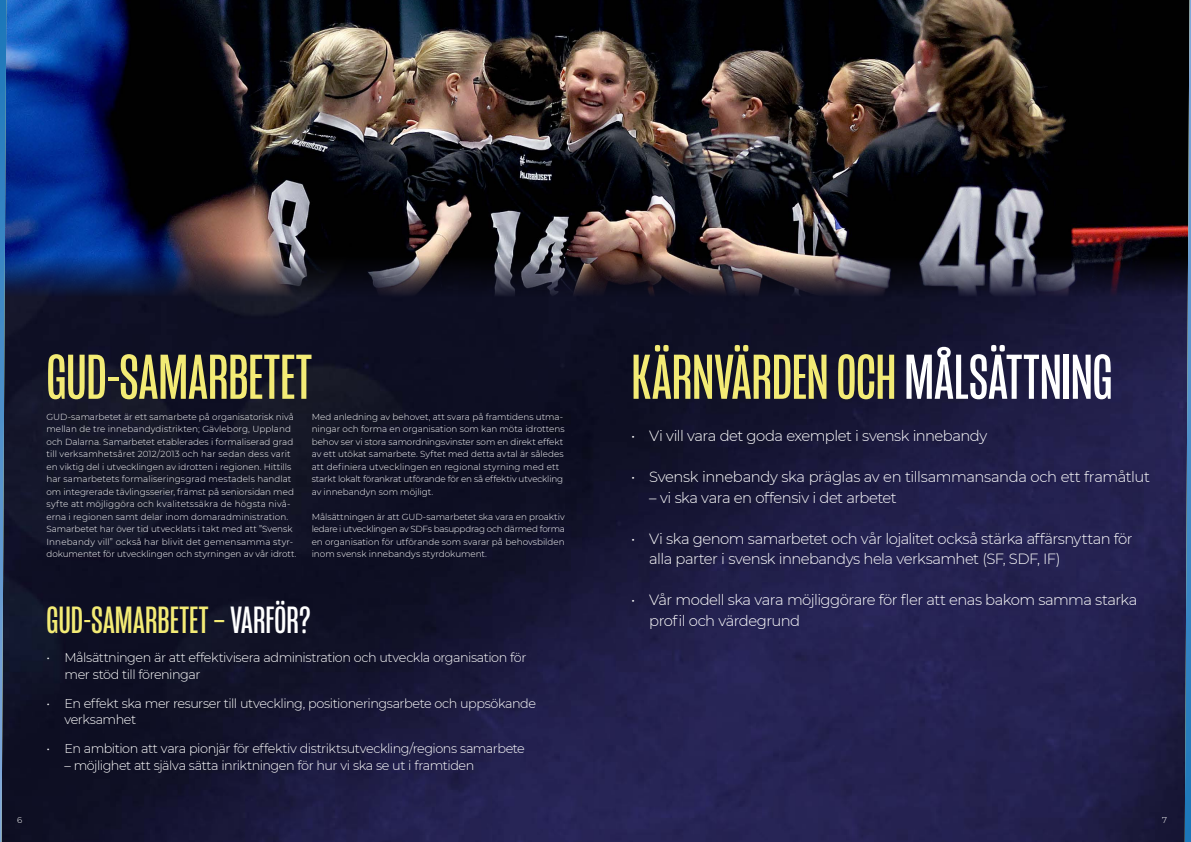
<style>
.page{position:relative;width:1191px;height:842px;background:#fff}
.page>*{position:absolute;margin:0;border:0;box-sizing:border-box;transform-origin:0 0}
.t1{font:64.9px "Mongoose";color:#f3eb75}
.t2{font:38.9px "Mongoose";letter-spacing:.005em;color:#f3eb75}
.t3{font:300 14.8px/20.5px "Montserrat";letter-spacing:-.035em;color:#fff}
.t4{font:300 12.8px/16.5px "Montserrat";letter-spacing:-.035em;color:#fff}
.t5{font:300 8.8px/12.5px "Montserrat";color:#fff}
.t6{font:300 8.5px "Montserrat";color:#fff}
.s1{color:#fff}
</style>
<div class="page">
<img style="left:6px;top:319px;width:1178px;height:523px">
<img style="left:6px;top:0;width:1178px;height:319px">
<svg style="left:0;top:0;width:6px;height:842px"></svg>
<svg style="left:1184px;top:0;width:7px;height:842px"></svg>
<h1 class="t1" style="left:46px;top:340px;width:267px">GUD-SAMARBETET</h1>
<p class="t5" style="left:46px;top:410px;width:252px">GUD-samarbetet är ett samarbete på organisatorisk nivå mellan de tre innebandydistrikten; Gävleborg, Uppland och Dalarna. Samarbetet etablerades i formaliserad grad till verksamhetsåret 2012/2013 och har sedan dess varit en viktig del i utvecklingen av idrotten i regionen. Hittills har samarbetets formaliseringsgrad mestadels handlat om integrerade tävlingsserier, främst på seniorsidan med syfte att möjliggöra och kvalitetssäkra de högsta nivå&shy;erna i regionen samt delar inom domaradministration.<br>Samarbetet har över tid utvecklats i takt med att ”Svensk Innebandy vill” också har blivit det gemensamma styr&shy;dokumentet för utvecklingen och styrningen av vår idrott.</p>
<p class="t5" style="left:312px;top:410px;width:254px">Med anledning av behovet, att svara på framtidens utma&shy;ningar och forma en organisation som kan möta idrottens behov ser vi stora samordningsvinster som en direkt effekt av ett utökat samarbete. Syftet med detta avtal är således att definiera utvecklingen en regional styrning med ett starkt lokalt förankrat utförande för en så effektiv utveckling av innebandyn som möjligt.</p>
<p class="t5" style="left:312px;top:510px;width:255px;text-align:justify">Målsättningen är att GUD-samarbetet ska vara en proaktiv ledare i utvecklingen av SDFs basuppdrag och därmed forma en organisation för utförande som svarar på behovsbilden inom svensk innebandys styrdokument.</p>
<h2 class="t2" style="left:46px;top:598px;width:266px">GUD-SAMARBETET – <span class="s1">VARFÖR?</span></h2>
<h3 class="t4" style="left:64px;top:649px;width:463px;text-indent:-18px">• Målsättningen är att effektivisera administration och utveckla organisation för mer stöd till föreningar</h3>
<h3 class="t4" style="left:64px;top:694px;width:473px;text-indent:-18px">• En effekt ska mer resurser till utveckling, positioneringsarbete och uppsökande verksamhet</h3>
<h3 class="t4" style="left:46px;top:740px;width:480px">• En ambition att vara pionjär för effektiv distriktsutveckling/regions samarbete</h3>
<h3 class="t4" style="left:64px;top:756px;width:411px">– möjlighet att själva sätta inriktningen för hur vi ska se ut i framtiden</h3>
<h1 class="t1" style="left:631px;top:340px;width:482px">KÄRNVÄRDEN OCH <span class="s1">MÅLSÄTTNING</span></h1>
<h3 class="t3" style="left:631px;top:425px;width:357px">• Vi vill vara det goda exemplet i svensk innebandy</h3>
<h3 class="t3" style="left:631px;top:466px;width:520px">• Svensk innebandy ska präglas av en tillsammansanda och ett framåtlut</h3>
<h3 class="t3" style="left:649px;top:486px;width:249px">– vi ska vara en offensiv i det arbetet</h3>
<h3 class="t3" style="left:649px;top:527px;width:485px;text-indent:-18px">• Vi ska genom samarbetet och vår lojalitet också stärka affärsnyttan för alla parter i svensk innebandys hela verksamhet (SF, SDF, IF)</h3>
<h3 class="t3" style="left:649px;top:589px;width:489px;text-indent:-18px">• Vår modell ska vara möjliggörare för fler att enas bakom samma starka profil och värdegrund</h3>
<p class="t6" style="left:17px;top:814px;width:7px">6</p>
<p class="t6" style="left:1162px;top:814px;width:6px">7</p>
</div>
